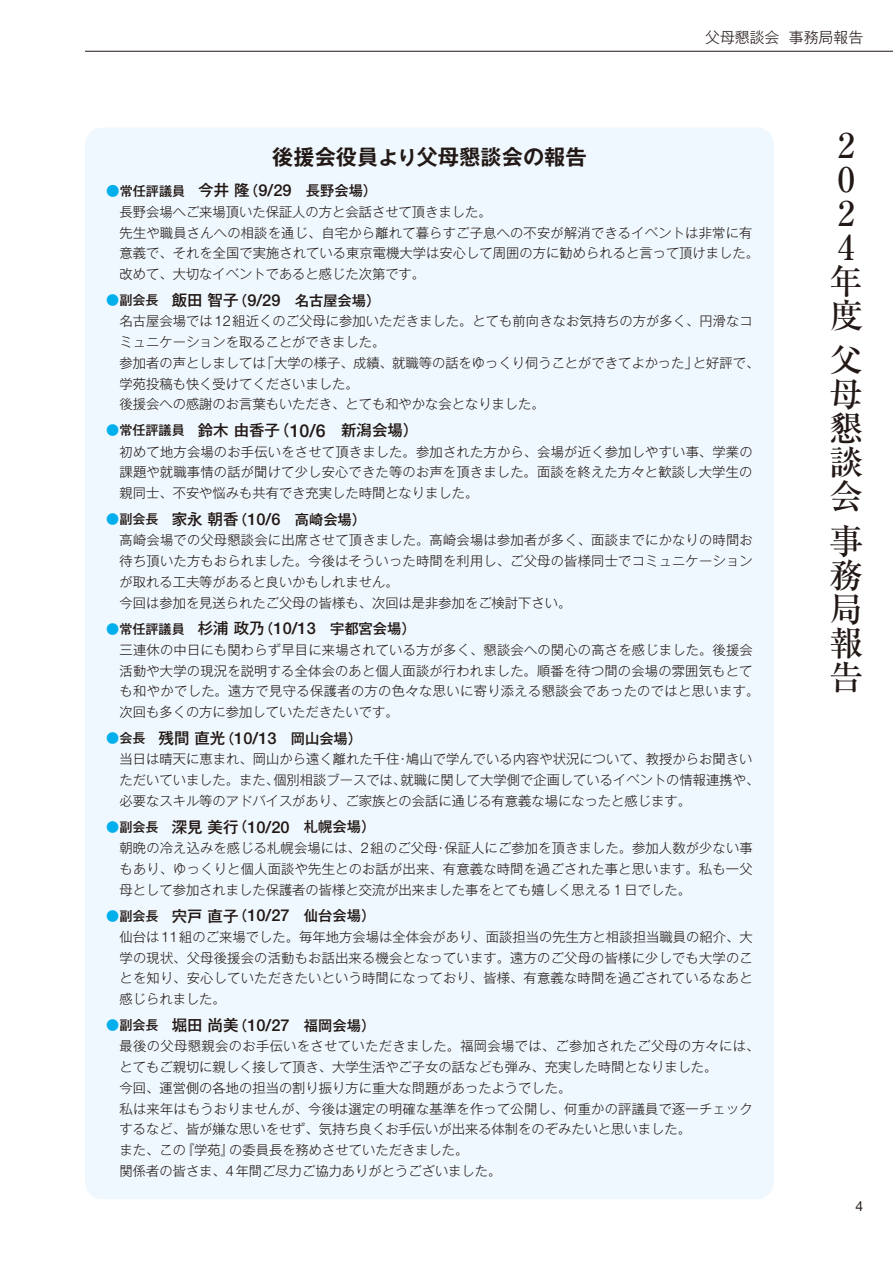
<style>
.page{position:relative;width:893px;height:1263px;background:#fff}
.page>*{position:absolute;margin:0;border:0;box-sizing:border-box;transform-origin:0 0}
.t1{font:500 34.05px/34px "Ryumin Pr 6 N";color:#221815;text-align:justify}
.t2{font:700 21.3px "Gothic MB101 Pr 6 N De";color:#221815}
.t3{font:500 15.45px "Gothic MB101 Pr 5";color:#221815}
.t4{font:300 14.85px "Gothic MB101 Pr 6 N";color:#221815}
.t5{font:500 14.25px "Gothic MB101 Pr 5";color:#221815}
.t6{font:13.8px "Helvetica Neue LT Std";color:#221815}
.t7{font:300 13.35px/20.7px "Gothic MB101 Pr 6 N";letter-spacing:.005em;color:#221815}
.s1{font-size:19.2px}
.s2{font-size:13.5px;color:#00afec}
.s3{font-size:13.05px}
.s4{font-size:15.45px}
.s5{font-family:"Helvetica Neue LT Std";font-size:16.35px}
.s6{font-size:13.05px;color:#00afec}
.s7{font-family:"Helvetica Neue LT Std";font-size:14.55px}
.s8{font-family:"Helvetica Neue LT Std";font-size:17.7px}
</style>
<div class="page">
<hr style="left:85px;top:51px;width:808px;height:1px;background:#221815">
<div style="left:85px;top:128px;width:689px;height:1071px;background:#eff8fe;border-radius:17px"></div>
<p class="t4" style="left:705px;top:25px;width:160px">父母懇談会 事務局報告</p>
<h2 class="t2" style="left:272px;top:140px;width:316px">後援会役員<span class="s1">より</span>父母懇談会の報告</h2>
<p class="t5" style="left:106px;top:179px;width:272px"><span class="s2">●</span><span class="s3">常任評議員　</span><span class="s4">今井隆</span>（<span class="s5">9/29</span>　長野会場）</p>
<p class="t7" style="left:120px;top:200px;width:641px">長野会場へご来場頂いた保証人の方と会話させて頂きました。<br>先生や職員さんへの相談を通じ、自宅から離れて暮らすご子息への不安が解消できるイベントは非常に有意義で、それを全国で実施されている東京電機大学は安心して周囲の方に勧められると言って頂けました。改めて、大切なイベントであると感じた次第です。</p>
<p class="t5" style="left:106px;top:288px;width:276px"><span class="s6">●</span><span class="s3">副会長　</span><span class="s4">飯田智子</span>（<span class="s5">9/29</span>　名古屋会場）</p>
<p class="t7" style="left:120px;top:310px;width:641px">名古屋会場では<span class="s7">12</span>組近くのご父母に参加いただきました。とても前向きなお気持ちの方が多く、円滑なコミュニケーションを取ることができました。<br>参加者の声としましては「大学の様子、成績、就職等の話をゆっくり伺うことができてよかった」と好評で、学苑投稿も快く受けてくださいました。<br>後援会への感謝のお言葉もいただき、とても和やかな会となりました。</p>
<p class="t3" style="left:106px;top:417px;width:314px"><span class="s6">●</span><span class="s3">常任評議員　</span>鈴木由香子（<span class="s8">10/6</span>　新潟会場）</p>
<p class="t7" style="left:120px;top:440px;width:635px;text-align:justify">初めて地方会場のお手伝いをさせて頂きました。参加された方から、会場が近く参加しやすい事、学業の課題や就職事情の話が聞けて少し安心できた等のお声を頂きました。面談を終えた方々と歓談し大学生の親同士、不安や悩みも共有でき充実した時間となりました。</p>
<p class="t5" style="left:106px;top:507px;width:261px"><span class="s6">●</span><span class="s3">副会長　</span><span class="s4">家永朝香</span>（<span class="s5">10/6</span>　高崎会場）</p>
<p class="t7" style="left:120px;top:529px;width:635px">高崎会場での父母懇談会に出席させて頂きました。高崎会場は参加者が多く、面談までにかなりの時間お待ち頂いた方もおられました。今後はそういった時間を利用し、ご父母の皆様同士でコミュニケーションが取れる工夫等があると良いかもしれません。<br>今回は参加を見送られたご父母の皆様も、次回は是非参加をご検討下さい。</p>
<p class="t5" style="left:106px;top:617px;width:311px"><span class="s6">●</span><span class="s3">常任評議員　</span><span class="s4">杉浦政乃</span>（<span class="s5">10/13</span>　宇都宮会場）</p>
<p class="t7" style="left:120px;top:638px;width:641px">三連休の中日にも関わらず早目に来場されている方が多く、懇談会への関心の高さを感じました。後援会活動や大学の現況を説明する全体会のあと個人面談が行われました。順番を待つ間の会場の雰囲気もとても和やかでした。遠方で見守る保護者の方の色々な思いに寄り添える懇談会であったのではと思います。次回も多くの方に参加していただきたいです。</p>
<p class="t5" style="left:106px;top:726px;width:257px"><span class="s6">●</span><span class="s3">会長　</span><span class="s4">残間直光</span>（<span class="s5">10/13</span>　岡山会場）</p>
<p class="t7" style="left:120px;top:748px;width:641px">当日は晴天に恵まれ、岡山から遠く離れた千住・鳩山で学んでいる内容や状況について、教授からお聞きいただいていました。また、個別相談ブースでは、就職に関して大学側で企画しているイベントの情報連携や、必要なスキル等のアドバイスがあり、ご家族との会話に通じる有意義な場になったと感じます。</p>
<p class="t5" style="left:106px;top:815px;width:270px"><span class="s6">●</span><span class="s3">副会長　</span><span class="s4">深見美行</span>（<span class="s5">10/20</span>　札幌会場）</p>
<p class="t7" style="left:120px;top:837px;width:635px;text-align:justify">朝晩の冷え込みを感じる札幌会場には、<span class="s7">2</span>組のご父母・保証人にご参加を頂きました。参加人数が少ない事もあり、ゆっくりと個人面談や先生とのお話が出来、有意義な時間を過ごされた事と思います。私も一父母として参加されました保護者の皆様と交流が出来ました事をとても嬉しく思える１日でした。</p>
<p class="t5" style="left:106px;top:904px;width:270px"><span class="s6">●</span><span class="s3">副会長　</span><span class="s4">宍戸直子</span>（<span class="s5">10/27</span>　仙台会場）</p>
<p class="t7" style="left:120px;top:925px;width:635px;text-align:justify">仙台は<span class="s7">11</span>組のご来場でした。毎年地方会場は全体会があり、面談担当の先生方と相談担当職員の紹介、大学の現状、父母後援会の活動もお話出来る機会となっています。遠方のご父母の皆様に少しでも大学のことを知り、安心していただきたいという時間になっており、皆様、有意義な時間を過ごされているなあと感じられました。</p>
<p class="t5" style="left:106px;top:1013px;width:270px"><span class="s6">●</span><span class="s3">副会長　</span><span class="s4">堀田尚美</span>（<span class="s5">10/27</span>　福岡会場）</p>
<p class="t7" style="left:120px;top:1035px;width:641px">最後の父母懇親会のお手伝いをさせていただきました。福岡会場では、ご参加されたご父母の方々には、とてもご親切に親しく接して頂き、大学生活やご子女の話なども弾み、充実した時間となりました。<br>今回、運営側の各地の担当の割り振り方に重大な問題があったようでした。<br>私は来年はもうおりませんが、今後は選定の明確な基準を作って公開し、何重かの評議員で逐一チェックするなど、皆が嫌な思いをせず、気持ち良くお手伝いが出来る体制をのぞみたいと思いました。<br>また、この『学苑』の委員長を務めさせていただきました。<br>関係者の皆さま、<span class="s7">4</span>年間ご尽力ご協力ありがとうございました。</p>
<h1 class="t1" style="left:829px;top:126px;width:35px;text-align:left">2<br>0<br>2<br>4年度</h1>
<h1 class="t1" style="left:829px;top:342px;width:35px">父母懇談会</h1>
<h1 class="t1" style="left:829px;top:523px;width:35px">事務局報告</h1>
<p class="t6" style="left:855px;top:1197px;width:9px">4</p>
</div>
